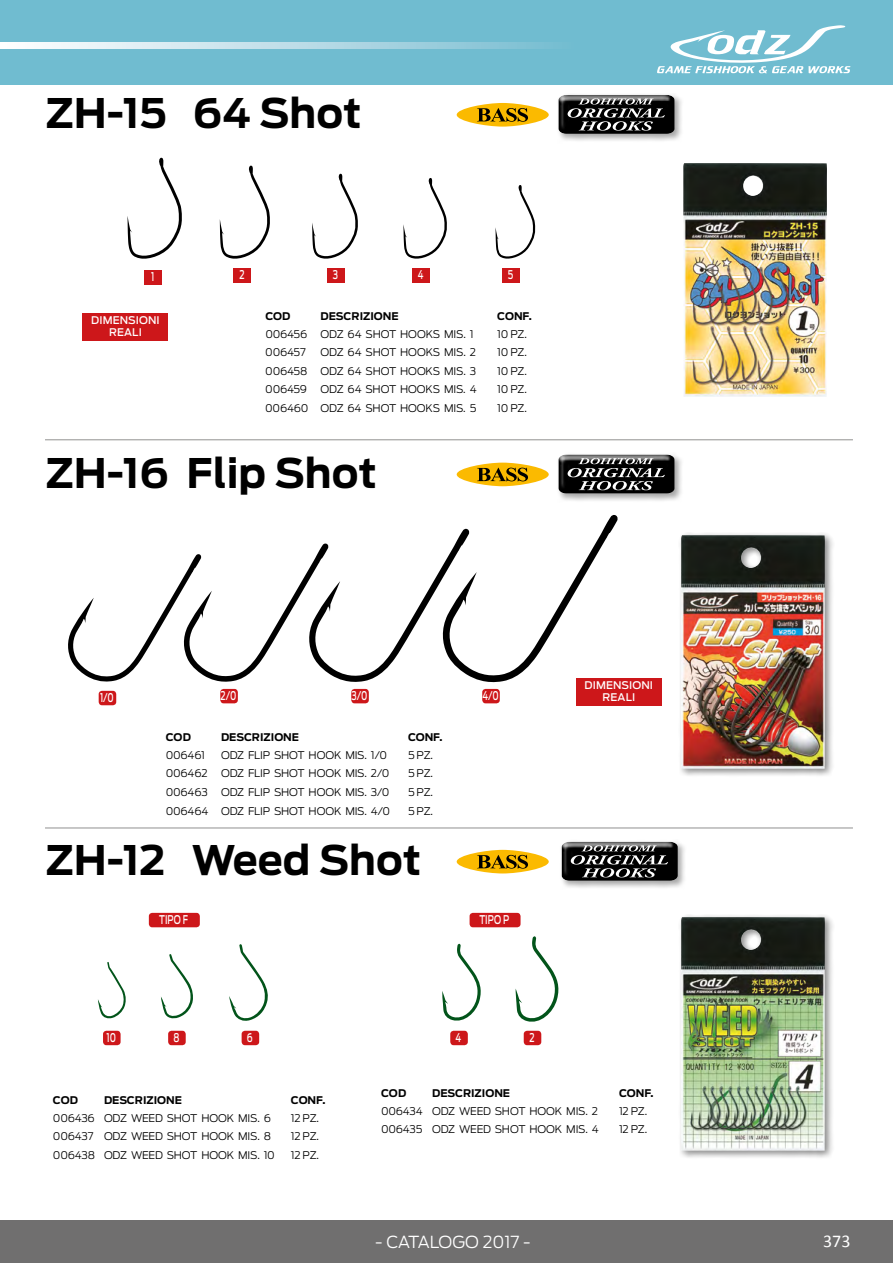
<style>
.page{position:relative;width:893px;height:1263px;background:#fff}
.page>*{position:absolute;margin:0;border:0;box-sizing:border-box;transform-origin:0 0}
.t1{font:700 40.5px "Ford Antenna";color:#000}
.t2{font:18px "Calibri";color:#fff}
.t3{font:300 16.5px "Ford Antenna";letter-spacing:-.01em;color:#fff}
.t4{font:500 12px "Ford Antenna";color:#fff;scale:.7 1}
.t5{font:300 10.5px "Ford Antenna";letter-spacing:-.02em;color:#000}
.t6{font:700 10.5px "Ford Antenna";color:#000}
.t7{font:500 10.5px/12px "Ford Antenna";letter-spacing:.01em;color:#fff;text-align:center}
</style>
<div class="page">
<div style="left:0;top:0;width:893px;height:85px;background:#70bcd0"></div>
<svg style="left:0;top:43px;width:544px;height:6px;background:#c0dfe9"></svg>
<div style="left:0;top:1220px;width:893px;height:43px;background:#706f6f"></div>
<svg style="left:657px;top:25px;width:193px;height:48px"></svg>
<hr style="left:45px;top:439px;width:808px;height:1px;background:#9d9d9c">
<hr style="left:45px;top:827px;width:808px;height:1px;background:#9d9d9c">
<svg style="left:457px;top:103px;width:92px;height:24px"></svg>
<svg style="left:477px;top:108px;width:51px;height:14px"></svg>
<svg style="left:457px;top:463px;width:92px;height:23px"></svg>
<svg style="left:477px;top:468px;width:51px;height:13px"></svg>
<div style="left:457px;top:850px;width:92px;height:23px;background:#fbba00;border-radius:50%"></div>
<svg style="left:477px;top:855px;width:51px;height:14px"></svg>
<div style="left:576px;top:678px;width:85px;height:28px;background:#cd171a"></div>
<div style="left:83px;top:314px;width:85px;height:27px;background:#cd171a"></div>
<div style="left:144px;top:270px;width:18px;height:14px;background:#cd171a"></div>
<div style="left:233px;top:268px;width:18px;height:14px;background:#cd171a"></div>
<div style="left:327px;top:268px;width:17px;height:14px;background:#cd171a"></div>
<div style="left:412px;top:268px;width:17px;height:14px;background:#cd171a"></div>
<div style="left:502px;top:268px;width:17px;height:14px;background:#cd171a"></div>
<div style="left:99px;top:691px;width:17px;height:14px;background:#cd171a;border-radius:3px"></div>
<div style="left:220px;top:689px;width:18px;height:14px;background:#cd171a;border-radius:3px"></div>
<div style="left:351px;top:689px;width:18px;height:14px;background:#cd171a;border-radius:3px"></div>
<div style="left:482px;top:689px;width:18px;height:14px;background:#cd171a;border-radius:3px"></div>
<div style="left:556px;top:93px;width:128px;height:50px;background:#000;opacity:.35"></div>
<div style="left:552px;top:88px;width:127px;height:46px;background:#fff"></div>
<div style="left:554px;top:94px;width:127px;height:42px;background:#000;opacity:.75"></div>
<div style="left:556px;top:453px;width:128px;height:50px;background:#000;opacity:.35"></div>
<div style="left:552px;top:448px;width:127px;height:46px;background:#fff"></div>
<div style="left:554px;top:454px;width:127px;height:41px;background:#000;opacity:.75"></div>
<div style="left:560px;top:840px;width:127px;height:50px;background:#000;opacity:.35"></div>
<div style="left:555px;top:835px;width:127px;height:46px;background:#fff"></div>
<div style="left:558px;top:841px;width:126px;height:41px;background:#000;opacity:.75"></div>
<div style="left:103px;top:1031px;width:18px;height:14px;background:#cd171a;border-radius:3px"></div>
<div style="left:149px;top:913px;width:51px;height:14px;background:#cd171a;border-radius:3px"></div>
<div style="left:168px;top:1031px;width:18px;height:14px;background:#cd171a;border-radius:3px"></div>
<div style="left:242px;top:1031px;width:17px;height:14px;background:#cd171a;border-radius:3px"></div>
<div style="left:450px;top:1031px;width:18px;height:14px;background:#cd171a;border-radius:3px"></div>
<div style="left:524px;top:1031px;width:17px;height:14px;background:#cd171a;border-radius:3px"></div>
<div style="left:470px;top:913px;width:51px;height:14px;background:#cd171a;border-radius:3px"></div>
<img style="left:683px;top:163px;width:144px;height:234px">
<svg style="left:128px;top:158px;width:54px;height:101px"></svg>
<svg style="left:220px;top:166px;width:50px;height:93px"></svg>
<svg style="left:312px;top:174px;width:46px;height:85px"></svg>
<svg style="left:403px;top:178px;width:44px;height:81px"></svg>
<svg style="left:495px;top:185px;width:41px;height:74px"></svg>
<svg style="left:69px;top:515px;width:549px;height:168px"></svg>
<div style="left:678px;top:532px;width:156px;height:246px;background:#000;opacity:.45"></div>
<img style="left:681px;top:535px;width:144px;height:234px">
<div style="left:678px;top:914px;width:156px;height:246px;background:#000;opacity:.45"></div>
<img style="left:681px;top:917px;width:144px;height:234px">
<svg style="left:515px;top:936px;width:44px;height:86px"></svg>
<svg style="left:442px;top:944px;width:39px;height:77px"></svg>
<svg style="left:229px;top:944px;width:39px;height:77px"></svg>
<svg style="left:161px;top:954px;width:32px;height:65px"></svg>
<svg style="left:98px;top:962px;width:28px;height:57px"></svg>
<h1 class="t1" style="left:46px;top:77px;width:317px">ZH-15 64 Shot</h1>
<p class="t4" style="left:151px;top:266px;width:6px">1</p>
<p class="t4" style="left:240px;top:264px;width:9px">2</p>
<p class="t4" style="left:333px;top:264px;width:9px">3</p>
<p class="t4" style="left:418px;top:264px;width:10px">4</p>
<p class="t4" style="left:508px;top:264px;width:9px">5</p>
<p class="t7" style="left:91px;top:313px;width:70px">DIMENSIONI<br>REALI</p>
<p class="t6" style="left:265px;top:306px;width:27px">COD</p>
<p class="t6" style="left:321px;top:306px;width:80px">DESCRIZIONE</p>
<p class="t6" style="left:497px;top:306px;width:36px">CONF.</p>
<p class="t5" style="left:265px;top:325px;width:44px">006456</p>
<p class="t5" style="left:321px;top:325px;width:155px">ODZ 64 SHOT HOOKS MIS. 1</p>
<p class="t5" style="left:497px;top:325px;width:31px">10 PZ.</p>
<p class="t5" style="left:265px;top:343px;width:42px">006457</p>
<p class="t5" style="left:321px;top:343px;width:157px">ODZ 64 SHOT HOOKS MIS. 2</p>
<p class="t5" style="left:497px;top:343px;width:31px">10 PZ.</p>
<p class="t5" style="left:265px;top:362px;width:44px">006458</p>
<p class="t5" style="left:321px;top:362px;width:157px">ODZ 64 SHOT HOOKS MIS. 3</p>
<p class="t5" style="left:497px;top:362px;width:31px">10 PZ.</p>
<p class="t5" style="left:265px;top:380px;width:43px">006459</p>
<p class="t5" style="left:321px;top:380px;width:158px">ODZ 64 SHOT HOOKS MIS. 4</p>
<p class="t5" style="left:497px;top:380px;width:31px">10 PZ.</p>
<p class="t5" style="left:265px;top:399px;width:213px">006460 ODZ 64 SHOT HOOKS MIS. 5</p>
<p class="t5" style="left:497px;top:399px;width:31px">10 PZ.</p>
<h1 class="t1" style="left:46px;top:436px;width:333px">ZH-16 Flip Shot</h1>
<p class="t4" style="left:100px;top:687px;width:21px">1/0</p>
<p class="t4" style="left:221px;top:685px;width:24px">2/0</p>
<p class="t4" style="left:352px;top:685px;width:24px">3/0</p>
<p class="t4" style="left:482px;top:685px;width:25px">4/0</p>
<p class="t6" style="left:166px;top:728px;width:27px">COD</p>
<p class="t6" style="left:221px;top:728px;width:80px">DESCRIZIONE</p>
<p class="t6" style="left:408px;top:728px;width:36px">CONF.</p>
<p class="t5" style="left:166px;top:746px;width:41px">006461</p>
<p class="t5" style="left:221px;top:746px;width:168px">ODZ FLIP SHOT HOOK MIS. 1/0</p>
<p class="t5" style="left:408px;top:746px;width:27px">5 PZ.</p>
<p class="t5" style="left:166px;top:765px;width:43px">006462</p>
<p class="t5" style="left:221px;top:765px;width:170px">ODZ FLIP SHOT HOOK MIS. 2/0</p>
<p class="t5" style="left:408px;top:765px;width:27px">5 PZ.</p>
<p class="t5" style="left:166px;top:783px;width:44px">006463</p>
<p class="t5" style="left:221px;top:783px;width:170px">ODZ FLIP SHOT HOOK MIS. 3/0</p>
<p class="t5" style="left:408px;top:783px;width:27px">5 PZ.</p>
<p class="t5" style="left:166px;top:802px;width:226px">006464 ODZ FLIP SHOT HOOK MIS. 4/0</p>
<p class="t5" style="left:408px;top:802px;width:27px">5 PZ.</p>
<h1 class="t1" style="left:46px;top:823px;width:377px">ZH-12 Weed Shot</h1>
<p class="t4" style="left:159px;top:909px;width:43px">TIPO F</p>
<p class="t4" style="left:479px;top:909px;width:44px">TIPO P</p>
<p class="t4" style="left:107px;top:1027px;width:15px">10</p>
<p class="t4" style="left:173px;top:1027px;width:10px">8</p>
<p class="t4" style="left:247px;top:1027px;width:10px">6</p>
<p class="t4" style="left:456px;top:1027px;width:10px">4</p>
<p class="t4" style="left:529px;top:1027px;width:9px">2</p>
<p class="t7" style="left:585px;top:678px;width:70px">DIMENSIONI<br>REALI</p>
<p class="t6" style="left:53px;top:1090px;width:27px">COD</p>
<p class="t6" style="left:104px;top:1090px;width:80px">DESCRIZIONE</p>
<p class="t6" style="left:291px;top:1090px;width:36px">CONF.</p>
<p class="t5" style="left:53px;top:1109px;width:220px">006436 ODZ WEED SHOT HOOK MIS. 6</p>
<p class="t5" style="left:291px;top:1109px;width:30px">12 PZ.</p>
<p class="t5" style="left:53px;top:1128px;width:220px">006437 ODZ WEED SHOT HOOK MIS. 8</p>
<p class="t5" style="left:291px;top:1128px;width:30px">12 PZ.</p>
<p class="t5" style="left:53px;top:1146px;width:223px">006438 ODZ WEED SHOT HOOK MIS. 10</p>
<p class="t5" style="left:291px;top:1146px;width:30px">12 PZ.</p>
<p class="t6" style="left:381px;top:1083px;width:27px">COD</p>
<p class="t6" style="left:432px;top:1083px;width:80px">DESCRIZIONE</p>
<p class="t6" style="left:619px;top:1083px;width:36px">CONF.</p>
<p class="t5" style="left:381px;top:1102px;width:218px">006434 ODZ WEED SHOT HOOK MIS. 2</p>
<p class="t5" style="left:619px;top:1102px;width:30px">12 PZ.</p>
<p class="t5" style="left:381px;top:1120px;width:219px">006435 ODZ WEED SHOT HOOK MIS. 4</p>
<p class="t5" style="left:619px;top:1120px;width:30px">12 PZ.</p>
<h3 class="t3" style="left:375px;top:1228px;width:157px">- CATALOGO 2017 -</h3>
<h2 class="t2" style="left:823px;top:1229px;width:29px">373</h2>
</div>
